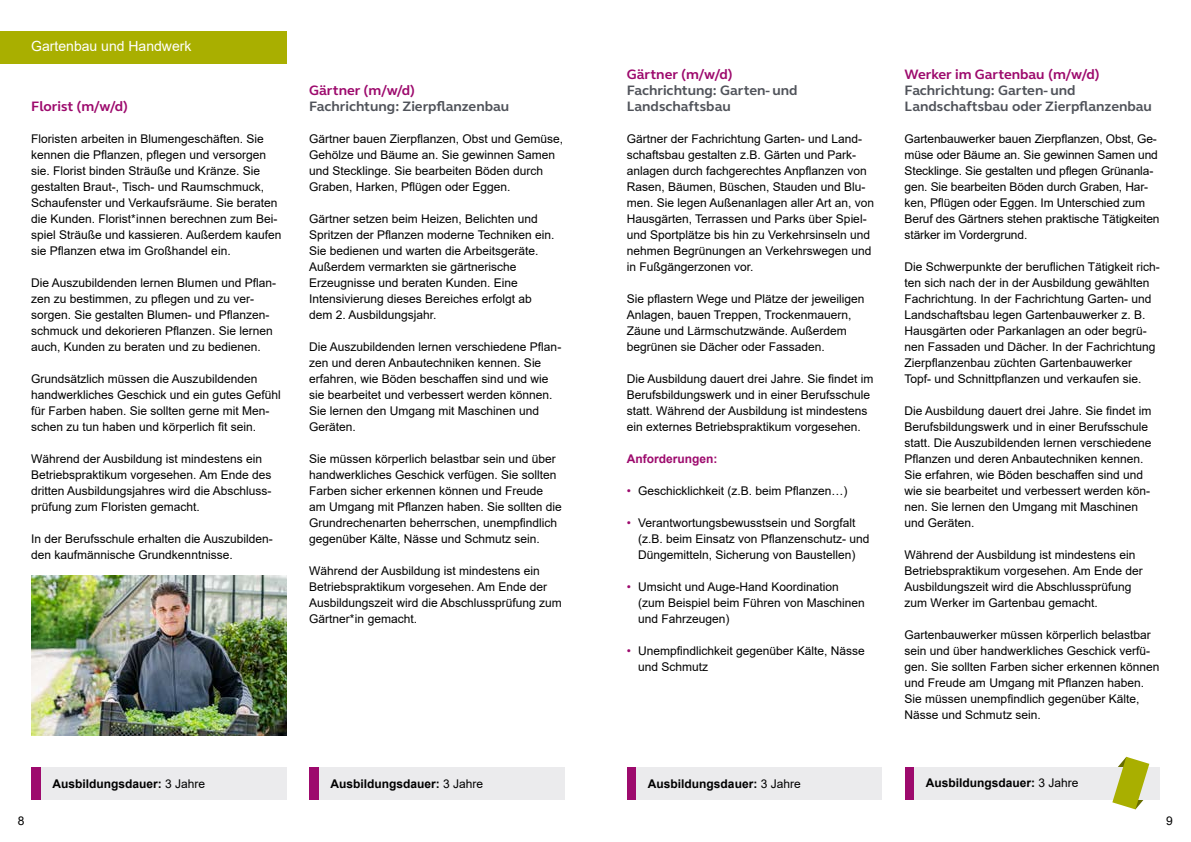
<style>
.page{position:relative;width:1191px;height:842px;background:#fff}
.page>*{position:absolute;margin:0;border:0;box-sizing:border-box;transform-origin:0 0}
.t1{font:700 14px/16px "FS Elliot";color:#50535a}
.t2{font:700 14px "FS Elliot";color:#9d0a6d}
.t3{font:14px "Arial";color:#fff}
.t4{font:12px/16px "Arial";color:#000}
.t5{font:700 12px "Arial";color:#000}
.t6{font:700 12px "Arial";color:#9d0a6d}
.s1{font-weight:400}
.s2{color:#9d0a6d}
</style>
<div class="page">
<div style="left:31px;top:767px;width:10px;height:32px;background:#9d0a6d"></div>
<div style="left:41px;top:767px;width:245px;height:32px;background:#ebebed"></div>
<div style="left:309px;top:767px;width:10px;height:32px;background:#9d0a6d"></div>
<div style="left:319px;top:767px;width:245px;height:32px;background:#ebebed"></div>
<div style="left:0;top:31px;width:286px;height:32px;background:#a9af00"></div>
<img style="left:31px;top:575px;width:255px;height:160px">
<div style="left:904px;top:767px;width:10px;height:32px;background:#9d0a6d"></div>
<div style="left:914px;top:767px;width:245px;height:32px;background:#ebebed"></div>
<svg style="left:1112px;top:757px;width:37px;height:52px"></svg>
<div style="left:626px;top:767px;width:10px;height:32px;background:#9d0a6d"></div>
<div style="left:636px;top:767px;width:246px;height:32px;background:#ebebed"></div>
<p class="t3" style="left:31px;top:37px;width:162px">Gartenbau und Handwerk</p>
<p class="t2" style="left:31px;top:97px;width:98px">Florist (m/w/d)</p>
<p class="t4" style="left:31px;top:131px;width:252px">Floristen arbeiten in Blumengeschäften. Sie kennen die Pflanzen, pflegen und versorgen sie. Florist binden Sträuße und Kränze. Sie gestalten Braut-, Tisch- und Raumschmuck, Schaufenster und Verkaufsräume. Sie beraten die Kunden. Florist*innen berechnen zum Bei&shy;spiel Sträuße und kassieren. Außerdem kaufen sie Pflanzen etwa im Großhandel ein.</p>
<p class="t4" style="left:31px;top:275px;width:246px">Die Auszubildenden lernen Blumen und Pflan&shy;zen zu bestimmen, zu pflegen und zu ver&shy;sorgen. Sie gestalten Blumen- und Pflanzen&shy;schmuck und dekorieren Pflanzen. Sie lernen auch, Kunden zu beraten und zu bedienen.</p>
<p class="t4" style="left:31px;top:371px;width:251px">Grundsätzlich müssen die Auszubildenden handwerkliches Geschick und ein gutes Gefühl für Farben haben. Sie sollten gerne mit Men&shy;schen zu tun haben und körperlich fit sein.</p>
<p class="t4" style="left:31px;top:451px;width:242px">Während der Ausbildung ist mindestens ein Betriebspraktikum vorgesehen. Am Ende des dritten Ausbildungsjahres wird die Abschluss&shy;prüfung zum Floristen gemacht.</p>
<p class="t4" style="left:31px;top:531px;width:243px">In der Berufsschule erhalten die Auszubilden&shy;den kaufmännische Grundkenntnisse.</p>
<p class="t2" style="left:309px;top:81px;width:108px">Gärtner (m/w/d)</p>
<p class="t1" style="left:309px;top:98px;width:202px">Fachrichtung: Zierpflanzenbau</p>
<p class="t4" style="left:309px;top:131px;width:256px">Gärtner bauen Zierpflanzen, Obst und Gemüse, Gehölze und Bäume an. Sie gewinnen Samen und Stecklinge. Sie bearbeiten Böden durch Graben, Harken, Pflügen oder Eggen.</p>
<p class="t4" style="left:309px;top:211px;width:247px">Gärtner setzen beim Heizen, Belichten und Spritzen der Pflanzen moderne Techniken ein.<br>Sie bedienen und warten die Arbeitsgeräte.<br>Außerdem vermarkten sie gärtnerische Erzeugnisse und beraten Kunden. Eine Intensivierung dieses Bereiches erfolgt ab dem 2. Ausbildungsjahr.</p>
<p class="t4" style="left:309px;top:339px;width:254px">Die Auszubildenden lernen verschiedene Pflan&shy;zen und deren Anbautechniken kennen. Sie erfahren, wie Böden beschaffen sind und wie sie bearbeitet und verbessert werden können.<br>Sie lernen den Umgang mit Maschinen und Geräten.</p>
<p class="t4" style="left:309px;top:451px;width:254px">Sie müssen körperlich belastbar sein und über handwerkliches Geschick verfügen. Sie sollten Farben sicher erkennen können und Freude am Umgang mit Pflanzen haben. Sie sollten die Grundrechenarten beherrschen, unempfindlich gegenüber Kälte, Nässe und Schmutz sein.</p>
<p class="t4" style="left:309px;top:563px;width:254px">Während der Ausbildung ist mindestens ein Betriebspraktikum vorgesehen. Am Ende der Ausbildungszeit wird die Abschlussprüfung zum Gärtner*in gemacht.</p>
<p class="t5" style="left:52px;top:775px;width:154px">Ausbildungsdauer: <span class="s1">3 Jahre</span></p>
<p class="t5" style="left:330px;top:775px;width:154px">Ausbildungsdauer: <span class="s1">3 Jahre</span></p>
<p class="t2" style="left:626px;top:65px;width:108px">Gärtner (m/w/d)</p>
<p class="t1" style="left:626px;top:82px;width:172px">Fachrichtung: Garten- und<br>Landschaftsbau</p>
<p class="t4" style="left:626px;top:131px;width:249px">Gärtner der Fachrichtung Garten- und Land&shy;schaftsbau gestalten z.B. Gärten und Park&shy;anlagen durch fachgerechtes Anpflanzen von Rasen, Bäumen, Büschen, Stauden und Blu&shy;men. Sie legen Außenanlagen aller Art an, von Hausgärten, Terrassen und Parks über Spiel&shy;und Sportplätze bis hin zu Verkehrsinseln und nehmen Begrünungen an Verkehrswegen und in Fußgängerzonen vor.</p>
<p class="t4" style="left:626px;top:291px;width:239px">Sie pflastern Wege und Plätze der jeweiligen Anlagen, bauen Treppen, Trockenmauern, Zäune und Lärmschutzwände. Außerdem begrünen sie Dächer oder Fassaden.</p>
<p class="t4" style="left:626px;top:371px;width:248px">Die Ausbildung dauert drei Jahre. Sie findet im Berufsbildungswerk und in einer Berufsschule statt. Während der Ausbildung ist mindestens ein externes Betriebspraktikum vorgesehen.</p>
<p class="t6" style="left:626px;top:450px;width:92px">Anforderungen:</p>
<p class="t4" style="left:626px;top:483px;width:222px"><span class="s2">•</span> Geschicklichkeit (z.B. beim Pflanzen…)</p>
<p class="t4" style="left:638px;top:515px;width:233px;text-indent:-11px"><span class="s2">•</span> Verantwortungsbewusstsein und Sorgfalt (z.B. beim Einsatz von Pflanzenschutz- und<br>Düngemitteln, Sicherung von Baustellen)</p>
<p class="t4" style="left:638px;top:579px;width:228px;text-indent:-11px"><span class="s2">•</span> Umsicht und Auge-Hand Koordination (zum Beispiel beim Führen von Maschinen und Fahrzeugen)</p>
<p class="t4" style="left:638px;top:643px;width:228px;text-indent:-11px"><span class="s2">•</span> Unempfindlichkeit gegenüber Kälte, Nässe und Schmutz</p>
<p class="t2" style="left:904px;top:65px;width:197px">Werker im Gartenbau (m/w/d)</p>
<p class="t1" style="left:904px;top:82px;width:249px">Fachrichtung: Garten- und<br>Landschaftsbau oder Zierpflanzenbau</p>
<p class="t4" style="left:904px;top:131px;width:256px">Gartenbauwerker bauen Zierpflanzen, Obst, Ge&shy;müse oder Bäume an. Sie gewinnen Samen und Stecklinge. Sie gestalten und pflegen Grünanla&shy;gen. Sie bearbeiten Böden durch Graben, Har&shy;ken, Pflügen oder Eggen. Im Unterschied zum Beruf des Gärtners stehen praktische Tätigkeiten stärker im Vordergrund.</p>
<p class="t4" style="left:904px;top:259px;width:257px">Die Schwerpunkte der beruflichen Tätigkeit rich&shy;ten sich nach der in der Ausbildung gewählten Fachrichtung. In der Fachrichtung Garten- und Landschaftsbau legen Gartenbauwerker z. B.<br>Hausgärten oder Parkanlagen an oder begrü&shy;nen Fassaden und Dächer. In der Fachrichtung Zierpflanzenbau züchten Gartenbauwerker Topf- und Schnittpflanzen und verkaufen sie.</p>
<p class="t4" style="left:904px;top:403px;width:248px">Die Ausbildung dauert drei Jahre. Sie findet im Berufsbildungswerk und in einer Berufsschule statt. Die Auszubildenden lernen verschiedene Pflanzen und deren Anbautechniken kennen.<br>Sie erfahren, wie Böden beschaffen sind und wie sie bearbeitet und verbessert werden kön&shy;nen. Sie lernen den Umgang mit Maschinen und Geräten.</p>
<p class="t4" style="left:904px;top:547px;width:240px">Während der Ausbildung ist mindestens ein Betriebspraktikum vorgesehen. Am Ende der Ausbildungszeit wird die Abschlussprüfung zum Werker im Gartenbau gemacht.</p>
<p class="t4" style="left:904px;top:627px;width:256px">Gartenbauwerker müssen körperlich belastbar sein und über handwerkliches Geschick verfü&shy;gen. Sie sollten Farben sicher erkennen können und Freude am Umgang mit Pflanzen haben.<br>Sie müssen unempfindlich gegenüber Kälte, Nässe und Schmutz sein.</p>
<p class="t5" style="left:648px;top:775px;width:154px">Ausbildungsdauer: <span class="s1">3 Jahre</span></p>
<p class="t5" style="left:926px;top:775px;width:154px">Ausbildungsdauer: <span class="s1">3 Jahre</span></p>
<p class="t4" style="left:18px;top:813px;width:8px">8</p>
<p class="t4" style="left:1166px;top:813px;width:8px">9</p>
</div>
